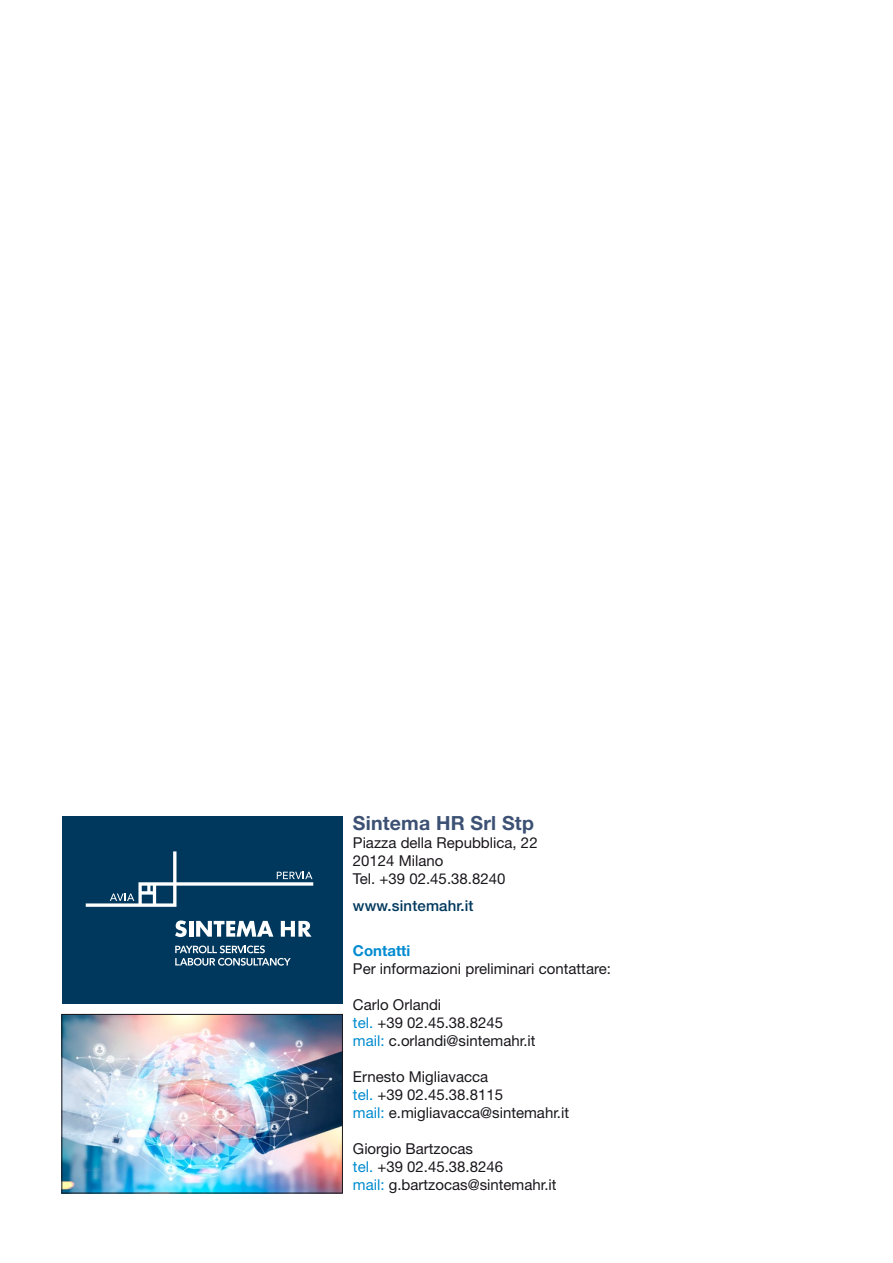
<style>
.page{position:relative;width:893px;height:1263px;background:#fff}
.page>*{position:absolute;margin:0;border:0;box-sizing:border-box;transform-origin:0 0}
.t1{font:700 19.5px "Helvetica Neue LT Std";letter-spacing:.01em;color:#3c5173}
.t2{font:15px/18px "Helvetica Neue LT Std";color:#1a171c}
.t3{font:500 15px "Helvetica Neue LT Std";letter-spacing:.01em;color:#00385d}
.t4{font:700 15px "Helvetica Neue LT Std";color:#008bd0}
.s1{color:#008bd0}
</style>
<div class="page">
<img style="left:64px;top:1016px;width:277px;height:175px">
<div style="left:62px;top:1014px;width:281px;height:179px;border:1px solid #1a171c"></div>
<div style="left:62px;top:816px;width:281px;height:188px;background:#00385d"></div>
<svg style="left:175px;top:920px;width:12px;height:17px"></svg>
<hr style="left:189px;top:921px;width:4px;height:16px;background:#fff">
<svg style="left:196px;top:921px;width:77px;height:16px"></svg>
<svg style="left:281px;top:921px;width:31px;height:16px"></svg>
<svg style="left:175px;top:945px;width:116px;height:21px"></svg>
<svg style="left:86px;top:851px;width:227px;height:56px"></svg>
<h1 class="t1" style="left:353px;top:811px;width:182px">Sintema HR Srl Stp</h1>
<p class="t2" style="left:353px;top:834px;width:186px">Piazza della Repubblica, 22<br>20124 Milano<br>Tel. +39 02.45.38.8240</p>
<p class="t3" style="left:353px;top:897px;width:122px">www.sintemahr.it</p>
<p class="t4" style="left:353px;top:942px;width:59px">Contatti</p>
<p class="t2" style="left:353px;top:960px;width:260px">Per informazioni preliminari contattare:</p>
<p class="t2" style="left:353px;top:996px;width:184px">Carlo Orlandi<br><span class="s1">tel.</span> +39 02.45.38.8245 <span class="s1">mail:</span> c.orlandi@sintemahr.it</p>
<p class="t2" style="left:353px;top:1068px;width:218px">Ernesto Migliavacca<br><span class="s1">tel.</span> +39 02.45.38.8115<br><span class="s1">mail:</span> e.migliavacca@sintemahr.it</p>
<p class="t2" style="left:353px;top:1140px;width:205px">Giorgio Bartzocas<br><span class="s1">tel.</span> +39 02.45.38.8246<br><span class="s1">mail:</span> g.bartzocas@sintemahr.it</p>
</div>
